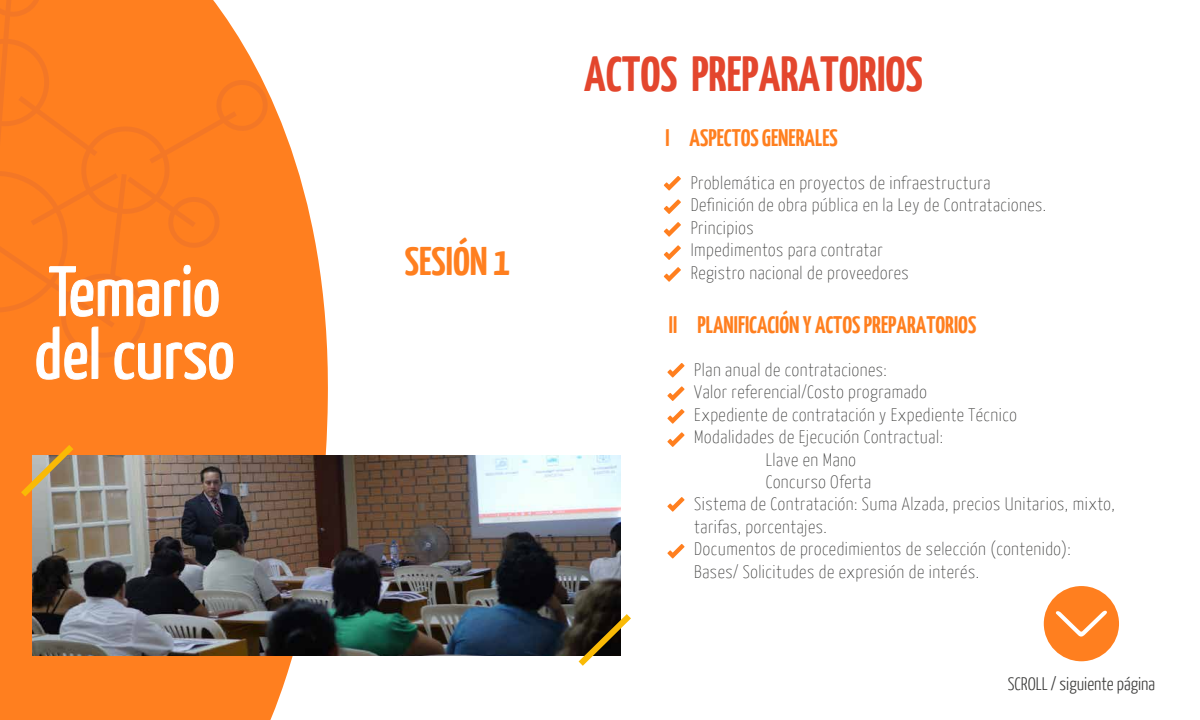
<style>
.page{position:relative;width:1200px;height:720px;background:#fff}
.page>*{position:absolute;margin:0;border:0;box-sizing:border-box;transform-origin:0 0}
.t1{font:70px/62.9px "Yanone Kaffeesatz";color:#fff;scale:1.04 1}
.t2{font:700 49.4px "Yanone Kaffeesatz";color:#e3462d}
.t3{font:700 40px "Yanone Kaffeesatz";color:#ff7f1f;scale:1.04 1}
.t4{font:700 24px "Yanone Kaffeesatz";color:#ff7f1f}
.t5{font:300 18.2px "Yanone Kaffeesatz";color:#3c3c3b}
.t6{font:100 18.1px/22.4px "Yanone Kaffeesatz";letter-spacing:.03em;color:#3c3c3b}
</style>
<div class="page">
<svg style="left:0;top:92px;width:330px;height:628px;fill:#ff7f1f"></svg>
<svg style="left:664px;top:176px;width:17px;height:15px"></svg>
<svg style="left:664px;top:199px;width:17px;height:15px"></svg>
<svg style="left:664px;top:222px;width:17px;height:15px"></svg>
<svg style="left:664px;top:245px;width:17px;height:15px"></svg>
<svg style="left:664px;top:267px;width:17px;height:15px"></svg>
<img style="left:33px;top:455px;width:588px;height:200px">
<svg style="left:15px;top:439px;width:65px;height:64px"></svg>
<svg style="left:572px;top:608px;width:59px;height:58px"></svg>
<svg style="left:0;top:0;width:268px;height:380px"></svg>
<div style="left:1044px;top:586px;width:75px;height:75px;background:#ff7f1f;border-radius:50%"></div>
<svg style="left:1056px;top:610px;width:51px;height:27px"></svg>
<svg style="left:667px;top:363px;width:18px;height:15px"></svg>
<svg style="left:667px;top:386px;width:18px;height:15px"></svg>
<svg style="left:667px;top:409px;width:18px;height:15px"></svg>
<svg style="left:667px;top:432px;width:18px;height:15px"></svg>
<svg style="left:667px;top:497px;width:18px;height:15px"></svg>
<svg style="left:667px;top:544px;width:18px;height:14px"></svg>
<h1 class="t1" style="left:34px;top:258px;width:194px">Temario del curso</h1>
<h3 class="t3" style="left:405px;top:236px;width:103px">SESIÓN 1</h3>
<h2 class="t2" style="left:584px;top:43px;width:340px">ACTOS PREPARATORIOS</h2>
<h3 class="t4" style="left:665px;top:123px;width:174px">I ASPECTOS GENERALES</h3>
<p class="t6" style="left:691px;top:171px;width:357px">Problemática en proyectos de infraestructura Definición de obra pública en la Ley de Contrataciones.<br>Principios<br>Impedimentos para contratar<br>Registro nacional de proveedores</p>
<h3 class="t4" style="left:669px;top:310px;width:309px">II PLANIFICACIÓN Y ACTOS PREPARATORIOS</h3>
<p class="t6" style="left:694px;top:358px;width:194px">Plan anual de contrataciones:</p>
<p class="t6" style="left:694px;top:380px;width:234px">Valor referencial/Costo programado</p>
<p class="t6" style="left:694px;top:403px;width:324px">Expediente de contratación y Expediente Técnico</p>
<p class="t6" style="left:694px;top:425px;width:250px">Modalidades de Ejecución Contractual:</p>
<p class="t6" style="left:766px;top:448px;width:92px">Llave en Mano</p>
<p class="t6" style="left:766px;top:470px;width:107px">Concurso Oferta</p>
<p class="t6" style="left:694px;top:492px;width:422px">Sistema de Contratación: Suma Alzada, precios Unitarios, mixto,</p>
<p class="t6" style="left:694px;top:515px;width:134px">tarifas, porcentajes.</p>
<p class="t6" style="left:694px;top:537px;width:378px">Documentos de procedimientos de selección (contenido):</p>
<p class="t6" style="left:694px;top:560px;width:286px">Bases/ Solicitudes de expresión de interés.</p>
<p class="t5" style="left:1008px;top:673px;width:149px">SCROLL / siguiente página</p>
</div>
